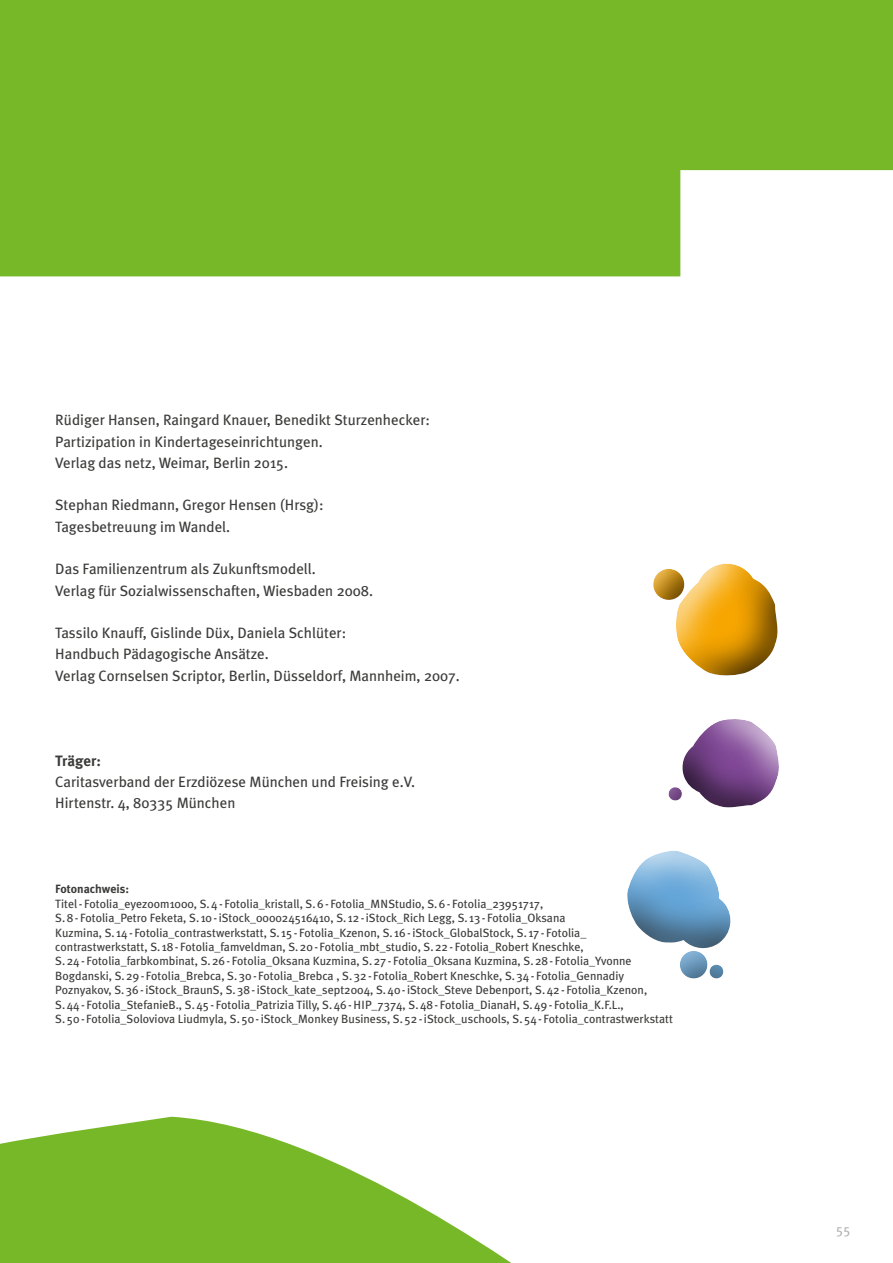
<style>
.page{position:relative;width:893px;height:1263px;background:#fff}
.page>*{position:absolute;margin:0;border:0;box-sizing:border-box;transform-origin:0 0}
.t1{font:15px/21.3px "Meta Plus";color:#3b3b3a}
.t2{font:700 15px "Meta Plus";color:#3b3b3a}
.t3{font:13.5px "Meta Plus";color:#b1b2b3}
.t4{font:12px/14.4px "Meta Plus";color:#3b3b3a}
.t5{font:700 12px "Meta Plus";color:#3b3b3a}
</style>
<div class="page">
<svg style="left:0;top:0;width:893px;height:276px;background:#82be3b"></svg>
<svg style="left:0;top:1117px;width:511px;height:146px;fill:#76b828"></svg>
<svg style="left:627px;top:851px;width:104px;height:128px"></svg>
<svg style="left:653px;top:563px;width:125px;height:113px"></svg>
<svg style="left:668px;top:719px;width:111px;height:89px"></svg>
<p class="t1" style="left:55px;top:409px;width:376px">Rüdiger Hansen, Raingard Knauer, Benedikt Sturzenhecker:<br>Partizipation in Kindertageseinrichtungen.<br>Verlag das netz, Weimar, Berlin 2015.</p>
<p class="t1" style="left:55px;top:494px;width:270px">Stephan Riedmann, Gregor Hensen (Hrsg):<br>Tagesbetreuung im Wandel.</p>
<p class="t1" style="left:55px;top:558px;width:319px">Das Familienzentrum als Zukunftsmodell.<br>Verlag für Sozialwissenschaften, Wiesbaden 2008.</p>
<p class="t1" style="left:55px;top:622px;width:406px">Tassilo Knauff, Gislinde Düx, Daniela Schlüter:<br>Handbuch Pädagogische Ansätze.<br>Verlag Cornselsen Scriptor, Berlin, Düsseldorf, Mannheim, 2007.</p>
<p class="t2" style="left:55px;top:752px;width:47px">Träger:</p>
<p class="t1" style="left:55px;top:771px;width:361px">Caritasverband der Erzdiözese München und Freising e.V.<br>Hirtenstr. 4, 80335 München</p>
<p class="t5" style="left:55px;top:882px;width:75px">Fotonachweis:</p>
<p class="t4" style="left:55px;top:896px;width:619px">Titel- Fotolia_eyezoom1000, S.4- Fotolia_kristall, S.6- Fotolia_MNStudio, S.6- Fotolia_23951717,<br>S.8- Fotolia_Petro Feketa, S. 10-iStock_000024516410, S. 12-iStock_Rich Legg, S. 13- Fotolia_Oksana<br>Kuzmina, S. 14- Fotolia_contrastwerkstatt, S. 15- Fotolia_Kzenon, S. 16-iStock_GlobalStock, S. 17- Fotolia_ contrastwerkstatt, S. 18- Fotolia_famveldman, S.20- Fotolia_mbt_studio, S.22- Fotolia_Robert Kneschke,<br>S.24- Fotolia_farbkombinat, S.26- Fotolia_Oksana Kuzmina, S.27- Fotolia_Oksana Kuzmina, S.28- Fotolia_Yvonne Bogdanski, S.29- Fotolia_Brebca, S.30- Fotolia_Brebca , S.32- Fotolia_Robert Kneschke, S.34- Fotolia_Gennadiy Poznyakov, S.36-iStock_BraunS, S.38-iStock_kate_sept2004, S.40-iStock_Steve Debenport, S.42- Fotolia_Kzenon, S.44- Fotolia_StefanieB., S.45- Fotolia_Patrizia Tilly, S.46-HIP_7374, S.48- Fotolia_DianaH, S.49- Fotolia_K.F.L.,<br>S.50- Fotolia_Soloviova Liudmyla, S.50-iStock_Monkey Business, S.52-iStock_uschools, S.54- Fotolia_contrastwerkstatt</p>
<p class="t3" style="left:836px;top:1221px;width:16px">55</p>
</div>
